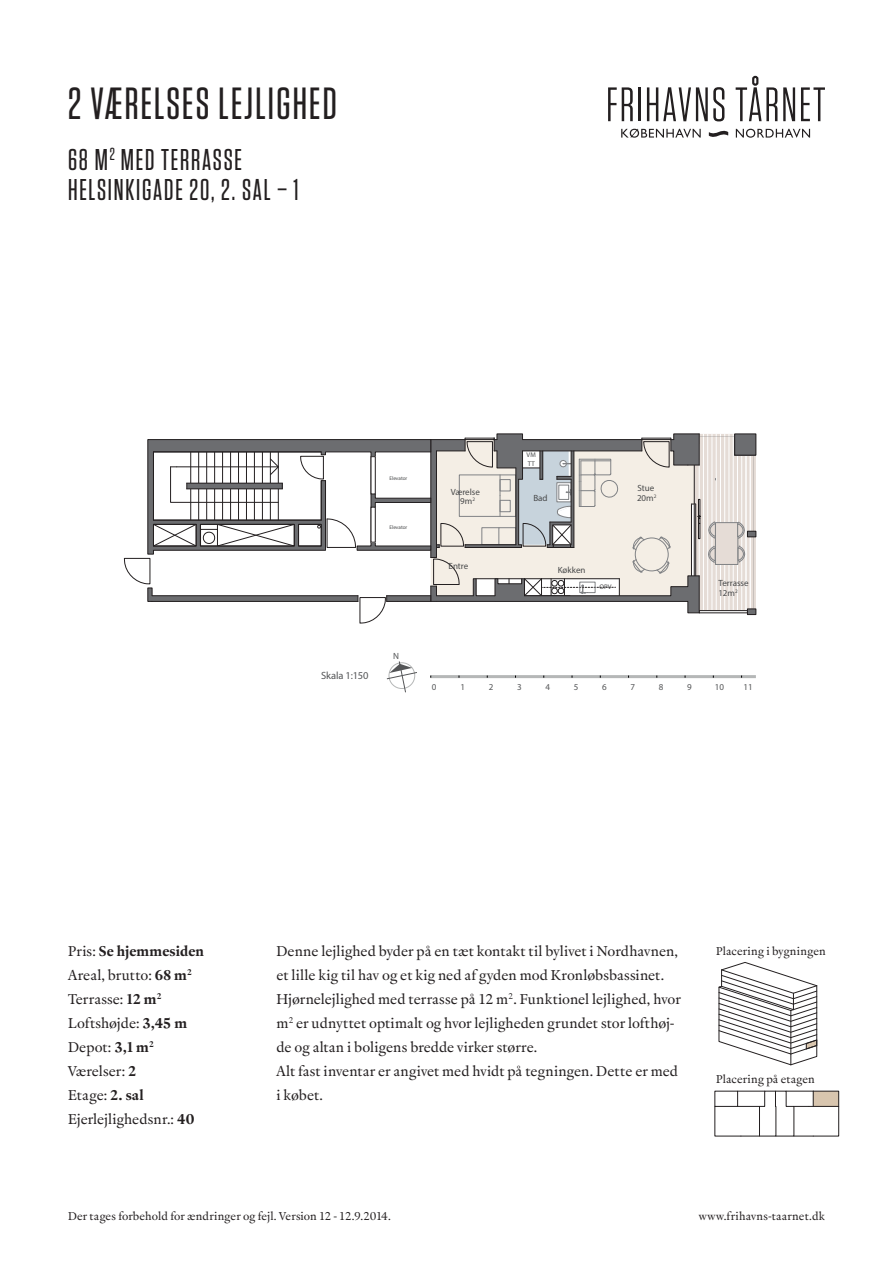
<style>
.page{position:relative;width:893px;height:1263px;background:#fff}
.page>*{position:absolute;margin:0;border:0;box-sizing:border-box;transform-origin:0 0}
.Overskrift{font:500 45px "Tungsten Narrow";letter-spacing:.05em;color:#231f20}
.Adresse{font:500 30px/30px "Tungsten Narrow";letter-spacing:.06em;color:#231f20}
.Indholdstekst{font:15px/24px "Rongel Roman Lining";letter-spacing:.005em;color:#231f20}
.Indholdstekst-2{font:15px "Rongel Bold Lining";color:#231f20}
.t1{font:12px "Rongel Roman Lining";letter-spacing:.015em;color:#231f20}
.t2{font:100 10.5px "Helvetica Neue LT";letter-spacing:-.015em;color:#545557}
.t3{font:100 9px/10.2px "Helvetica Neue LT";color:#48494a}
.t4{font:100 9px "Helvetica Neue LT";color:#545557}
.t5{font:100 6.75px/8.1px "Helvetica Neue LT";color:#48494a}
.t6{font:100 5.25px "Helvetica Neue LT";color:#48494a}
.s1{font-family:"Rongel Roman Lining"}
.s2{font-family:"Rongel Bold Lining"}
</style>
<div class="page">
<svg style="left:608px;top:87px;width:25px;height:34px"></svg>
<hr style="left:638px;top:87px;width:3px;height:34px;background:#231f20">
<svg style="left:647px;top:87px;width:77px;height:34px"></svg>
<svg style="left:736px;top:87px;width:41px;height:34px"></svg>
<svg style="left:783px;top:87px;width:12px;height:34px"></svg>
<svg style="left:801px;top:87px;width:24px;height:34px"></svg>
<svg style="left:709px;top:130px;width:19px;height:7px"></svg>
<svg style="left:621px;top:129px;width:80px;height:9px"></svg>
<svg style="left:736px;top:129px;width:74px;height:9px"></svg>
<div style="left:752px;top:76px;width:6px;height:10px;border:2px solid #231f20;border-radius:2px"></div>
<svg style="left:124px;top:434px;width:632px;height:189px"></svg>
<hr style="left:387px;top:595px;width:44px;height:1px;background:#231f20">
<svg style="left:386px;top:661px;width:31px;height:32px"></svg>
<hr style="left:431px;top:675px;width:325px;height:3px;background:#b5b7b7">
<svg style="left:718px;top:962px;width:100px;height:104px"></svg>
<svg style="left:714px;top:1090px;width:125px;height:47px"></svg>
<p class="Overskrift" style="left:68px;top:81px;width:270px">2 VÆRELSES LEJLIGHED</p>
<p class="Adresse" style="left:68px;top:145px;width:232px">68 M<sup>2</sup> MED TERRASSE<br>HELSINKIGADE 20, 2. SAL – 1</p>
<p class="t6" style="left:389px;top:475px;width:19px">Elevator</p>
<p class="t6" style="left:389px;top:524px;width:19px">Elevator</p>
<p class="t2" style="left:321px;top:669px;width:49px">Skala 1:150</p>
<p class="t4" style="left:393px;top:650px;width:7px">N</p>
<p class="t5" style="left:527px;top:451px;width:11px">VM<br>TT</p>
<p class="t3" style="left:451px;top:487px;width:31px">Værelse</p>
<p class="t3" style="left:460px;top:496px;width:16px">9m<sup>2</sup></p>
<p class="t3" style="left:533px;top:493px;width:16px">Bad</p>
<p class="t3" style="left:637px;top:483px;width:21px">Stue<br>20m<sup>2</sup></p>
<p class="t3" style="left:449px;top:561px;width:21px">Entre</p>
<p class="t3" style="left:558px;top:565px;width:29px">Køkken</p>
<p class="t5" style="left:599px;top:582px;width:14px">OPV</p>
<p class="t3" style="left:718px;top:578px;width:32px">Terrasse</p>
<p class="t3" style="left:718px;top:588px;width:21px">12m<sup>2</sup></p>
<p class="t4" style="left:432px;top:682px;width:6px">0</p>
<p class="t4" style="left:460px;top:682px;width:6px">1</p>
<p class="t4" style="left:489px;top:682px;width:6px">2</p>
<p class="t4" style="left:517px;top:682px;width:6px">3</p>
<p class="t4" style="left:545px;top:682px;width:6px">4</p>
<p class="t4" style="left:574px;top:682px;width:6px">5</p>
<p class="t4" style="left:602px;top:682px;width:6px">6</p>
<p class="t4" style="left:630px;top:682px;width:6px">7</p>
<p class="t4" style="left:659px;top:682px;width:6px">8</p>
<p class="t4" style="left:687px;top:682px;width:6px">9</p>
<p class="t4" style="left:715px;top:682px;width:11px">10</p>
<p class="t4" style="left:743px;top:682px;width:11px">11</p>
<p class="Indholdstekst-2" style="left:68px;top:943px;width:138px"><span class="s1">Pris:</span> Se hjemmesiden</p>
<p class="Indholdstekst" style="left:68px;top:963px;width:125px">Areal, brutto: <span class="s2">68 m</span><sup>2</sup></p>
<p class="Indholdstekst" style="left:68px;top:987px;width:95px">Terrasse: <span class="s2">12 m</span><sup>2</sup></p>
<p class="Indholdstekst" style="left:68px;top:1011px;width:121px">Loftshøjde: <span class="s2">3,45 m</span></p>
<p class="Indholdstekst" style="left:68px;top:1035px;width:87px">Depot: <span class="s2">3,1 m</span><sup>2</sup></p>
<p class="Indholdstekst" style="left:68px;top:1059px;width:70px">Værelser: <span class="s2">2</span></p>
<p class="Indholdstekst" style="left:68px;top:1083px;width:77px">Etage: <span class="s2">2. sal</span></p>
<p class="Indholdstekst" style="left:68px;top:1107px;width:128px">Ejerlejlighedsnr.: <span class="s2">40</span></p>
<p class="Indholdstekst" style="left:276px;top:939px;width:403px">Denne lejlighed byder på en tæt kontakt til bylivet i Nordhavnen, et lille kig til hav og et kig ned af gyden mod Kronløbsbassinet.</p>
<p class="Indholdstekst" style="left:276px;top:987px;width:406px">Hjørnelejlighed med terrasse på 12 m<sup>2</sup>. Funktionel lejlighed, hvor m<sup>2</sup> er udnyttet optimalt og hvor lejligheden grundet stor lofthøj&shy;de og altan i boligens bredde virker større.</p>
<p class="Indholdstekst" style="left:276px;top:1059px;width:403px">Alt fast inventar er angivet med hvidt på tegningen. Dette er med i købet.</p>
<p class="t1" style="left:716px;top:944px;width:111px">Placering i bygningen</p>
<p class="t1" style="left:716px;top:1072px;width:100px">Placering på etagen</p>
<p class="t1" style="left:68px;top:1209px;width:324px">Der tages forbehold for ændringer og fejl. Version 12 - 12.9.2014.</p>
<p class="t1" style="left:699px;top:1209px;width:128px">www.frihavns-taarnet.dk</p>
</div>
